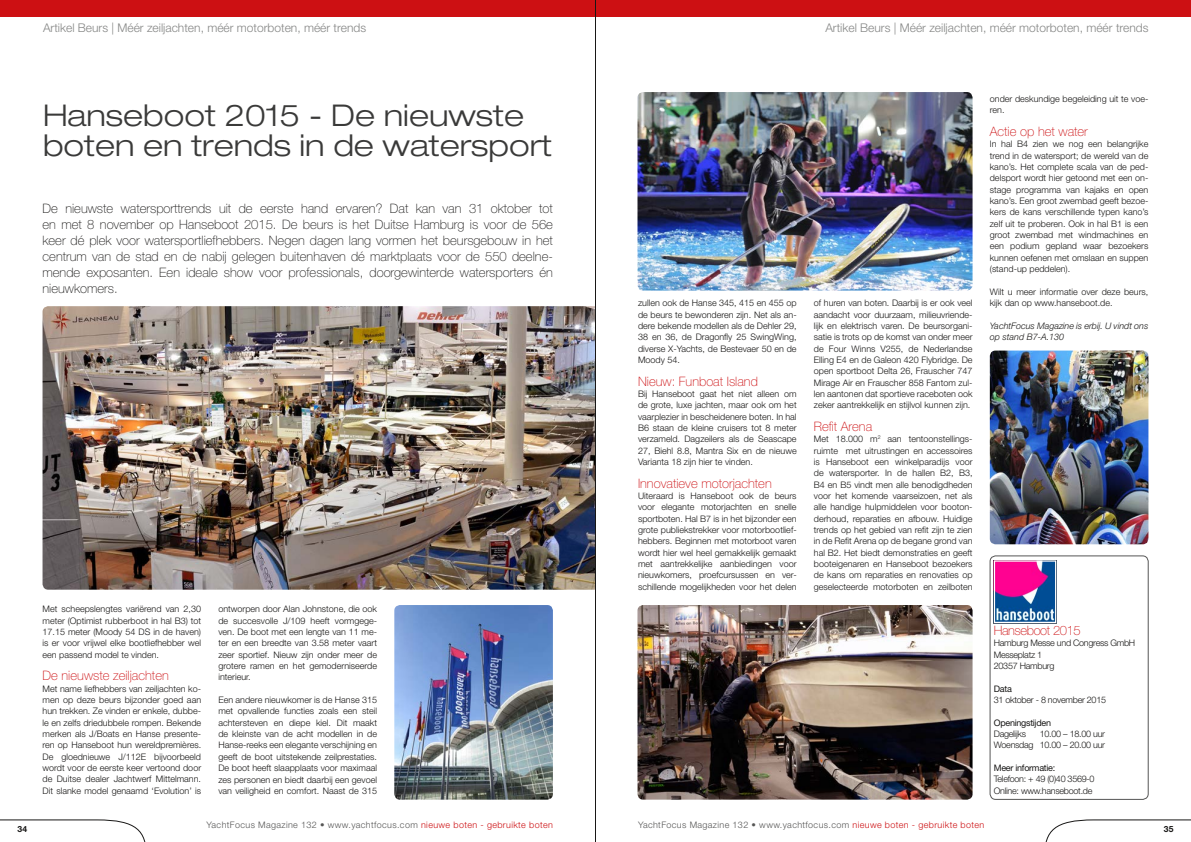
<style>
.page{position:relative;width:1191px;height:842px;background:#fff}
.page>*{position:absolute;margin:0;border:0;box-sizing:border-box;transform-origin:0 0}
.t1{font:300 expanded 30px/30px "Helvetica Neue";color:#3a3a39}
.t2{font:100 13px/16px "Helvetica Neue";color:#181716;text-align:justify}
.t3{font:100 13px "Helvetica Neue";color:#cd1013}
.t4{font:100 13px "Helvetica Neue";letter-spacing:-.03em;color:#cd1013}
.t5{font:300 12px "Helvetica Neue";color:#868786}
.t6{font:300 9px/11.3px "Helvetica Neue";color:#181716;text-align:justify}
.t7{font:300 9px/11.3px "Helvetica Neue";letter-spacing:-.03em;color:#181716}
.t8{font:300 9px "Helvetica Neue";letter-spacing:.04em;color:#565655}
.t9{font:italic 300 9px/11.3px "Helvetica Neue";color:#181716}
.t10{font:9px "Helvetica Neue";letter-spacing:-.03em;color:#181716}
.t11{font:700 8.5px "Helvetica Neue";color:#181716}
.s1{color:#cd1013}
</style>
<div class="page">
<div style="left:0;top:0;width:1191px;height:17px;background:#cd1013"></div>
<svg style="left:0;top:819px;width:146px;height:23px"></svg>
<svg style="left:1045px;top:819px;width:146px;height:23px"></svg>
<img style="left:43px;top:306px;width:552px;height:284px">
<div style="left:989px;top:556px;width:159px;height:244px;border:1px solid #565655;border-radius:6px"></div>
<img style="left:637px;top:92px;width:335px;height:199px">
<img style="left:637px;top:605px;width:335px;height:195px">
<img style="left:394px;top:605px;width:159px;height:195px">
<img style="left:989px;top:351px;width:159px;height:193px">
<img style="left:995px;top:562px;width:59px;height:59px">
<div style="left:993px;top:560px;width:63px;height:63px;border:1px solid #fff"></div>
<hr style="left:595px;top:0;width:1px;height:842px;background:#181716">
<h3 class="t5" style="left:43px;top:21px;width:324px">Artikel Beurs | Méér zeiljachten, méér motorboten, méér trends</h3>
<h3 class="t5" style="left:825px;top:21px;width:324px">Artikel Beurs | Méér zeiljachten, méér motorboten, méér trends</h3>
<h1 class="t1" style="left:43px;top:99px;width:510px">Hanseboot 2015 - De nieuwste boten en trends in de watersport</h1>
<p class="t2" style="left:43px;top:200px;width:512px">De nieuwste watersporttrends uit de eerste hand ervaren? Dat kan van 31 oktober tot en met 8 november op Hanseboot 2015. De beurs is het Duitse Hamburg is voor de 56e keer dé plek voor watersportliefhebbers. Negen dagen lang vormen het beursgebouw in het centrum van de stad en de nabij gelegen buitenhaven dé marktplaats voor de 550 deelne&shy;mende exposanten. Een ideale show voor professionals, doorgewinterde watersporters én nieuwkomers.</p>
<p class="t6" style="left:43px;top:603px;width:160px">Met scheepslengtes variërend van 2,30 meter (Optimist rubberboot in hal B3) tot 17.15 meter (Moody 54 DS in de haven) is er voor vrijwel elke bootliefhebber wel een passend model te vinden.</p>
<h2 class="t3" style="left:43px;top:668px;width:128px">De nieuwste zeiljachten</h2>
<p class="t6" style="left:43px;top:683px;width:160px">Met name liefhebbers van zeiljachten ko&shy;men op deze beurs bijzonder goed aan hun trekken. Ze vinden er enkele, dubbe&shy;le en zelfs driedubbele rompen. Bekende merken als J/Boats en Hanse presente&shy;ren op Hanseboot hun wereldpremières.<br>De gloednieuwe J/112E bijvoorbeeld wordt voor de eerste keer vertoond door de Duitse dealer Jachtwerf Mittelmann.<br>Dit slanke model genaamd ‘Evolution’ is</p>
<p class="t6" style="left:218px;top:603px;width:160px">ontworpen door Alan Johnstone, die ook de succesvolle J/109 heeft vormgege&shy;ven. De boot met een lengte van 11 me&shy;ter en een breedte van 3.58 meter vaart zeer sportief. Nieuw zijn onder meer de grotere ramen en het gemoderniseerde interieur.</p>
<p class="t6" style="left:218px;top:694px;width:160px">Een andere nieuwkomer is de Hanse 315 met opvallende functies zoals een steil achtersteven en diepe kiel. Dit maakt de kleinste van de acht modellen in de Hanse-reeks een elegante verschijning en geeft de boot uitstekende zeilprestaties.<br>De boot heeft slaapplaats voor maximaal zes personen en biedt daarbij een gevoel van veiligheid en comfort. Naast de 315</p>
<p class="t6" style="left:638px;top:297px;width:160px">zullen ook de Hanse 345, 415 en 455 op de beurs te bewonderen zijn. Net als an&shy;dere bekende modellen als de Dehler 29, 38 en 36, de Dragonfly 25 SwingWing, diverse X-Yachts, de Bestevaer 50 en de Moody 54.</p>
<h2 class="t3" style="left:638px;top:373px;width:121px">Nieuw: Funboat Island</h2>
<p class="t6" style="left:638px;top:388px;width:160px">Bij Hanseboot gaat het niet alleen om de grote, luxe jachten, maar ook om het vaarplezier in bescheidenere boten. In hal B6 staan de kleine cruisers tot 8 meter verzameld. Dagzeilers als de Seascape 27, Biehl 8.8, Mantra Six en de nieuwe Varianta 18 zijn hier te vinden.</p>
<h2 class="t3" style="left:638px;top:476px;width:135px">Innovatieve motorjachten</h2>
<p class="t6" style="left:638px;top:490px;width:160px">Uiteraard is Hanseboot ook de beurs voor elegante motorjachten en snelle sportboten. Hal B7 is in het bijzonder een grote publiekstrekker voor motorbootlief&shy;hebbers. Beginnen met motorboot varen wordt hier wel heel gemakkelijk gemaakt met aantrekkelijke aanbiedingen voor nieuwkomers, proefcursussen en ver&shy;schillende mogelijkheden voor het delen</p>
<p class="t6" style="left:814px;top:297px;width:160px">of huren van boten. Daarbij is er ook veel aandacht voor duurzaam, milieuvriende&shy;lijk en elektrisch varen. De beursorgani&shy;satie is trots op de komst van onder meer de Four Winns V255, de Nederlandse Elling E4 en de Galeon 420 Flybridge. De open sportboot Delta 26, Frauscher 747<br>Mirage Air en Frauscher 858 Fantom zul&shy;len aantonen dat sportieve raceboten ook zeker aantrekkelijk en stijlvol kunnen zijn.</p>
<h2 class="t3" style="left:814px;top:419px;width:60px">Refit Arena</h2>
<p class="t6" style="left:814px;top:433px;width:160px">Met 18.000 m<sup>2</sup> aan tentoonstellings&shy;ruimte met uitrustingen en accessoires is Hanseboot een winkelparadijs voor de watersporter. In de hallen B2, B3, B4 en B5 vindt men alle benodigdheden voor het komende vaarseizoen, net als alle handige hulpmiddelen voor booton&shy;derhoud, reparaties en afbouw. Huidige trends op het gebied van refit zijn te zien in de Refit Arena op de begane grond van hal B2. Het biedt demonstraties en geeft booteigenaren en Hanseboot bezoekers de kans om reparaties en renovaties op geselecteerde motorboten en zeilboten</p>
<p class="t6" style="left:989px;top:93px;width:160px">onder deskundige begeleiding uit te voe&shy;ren.</p>
<h2 class="t3" style="left:989px;top:124px;width:100px">Actie op het water</h2>
<p class="t6" style="left:989px;top:138px;width:160px">In hal B4 zien we nog een belangrijke trend in de watersport; de wereld van de kano’s. Het complete scala van de ped&shy;delsport wordt hier getoond met een on&shy;stage programma van kajaks en open kano’s. Een groot zwembad geeft bezoe&shy;kers de kans verschillende typen kano’s zelf uit te proberen. Ook in hal B1 is een groot zwembad met windmachines en een podium gepland waar bezoekers kunnen oefenen met omslaan en suppen (stand-up peddelen).</p>
<p class="t6" style="left:989px;top:286px;width:160px">Wilt u meer informatie over deze beurs, kijk dan op www.hanseboot.de.</p>
<p class="t9" style="left:989px;top:320px;width:160px">YachtFocus Magazine is erbij. U vindt ons op stand B7-A.130</p>
<h2 class="t4" style="left:993px;top:623px;width:88px">Hanseboot 2015</h2>
<p class="t7" style="left:993px;top:637px;width:143px">Hamburg Messe und Congress GmbH<br>Messeplatz 1<br>20357 Hamburg</p>
<p class="t10" style="left:993px;top:683px;width:20px">Data</p>
<p class="t7" style="left:993px;top:694px;width:114px">31 oktober - 8 november 2015</p>
<p class="t10" style="left:993px;top:717px;width:59px">Openingstijden</p>
<p class="t7" style="left:993px;top:728px;width:34px">Dagelijks</p>
<p class="t7" style="left:993px;top:728px;width:113px;text-align:right">10.00 – 18.00 uur<br>Woensdag 10.00 – 20.00 uur</p>
<p class="t10" style="left:993px;top:762px;width:63px">Meer informatie:</p>
<p class="t7" style="left:993px;top:773px;width:102px">Telefoon: + 49 (0)40 3569-0<br>Online: www.hanseboot.de</p>
<p class="t8" style="left:207px;top:819px;width:348px">YachtFocus Magazine 132 • www.yachtfocus.com <span class="s1">nieuwe boten - gebruikte boten</span></p>
<p class="t8" style="left:638px;top:819px;width:348px">YachtFocus Magazine 132 • www.yachtfocus.com <span class="s1">nieuwe boten - gebruikte boten</span></p>
<p class="t11" style="left:17px;top:824px;width:11px">34</p>
<p class="t11" style="left:1163px;top:824px;width:11px">35</p>
</div>
